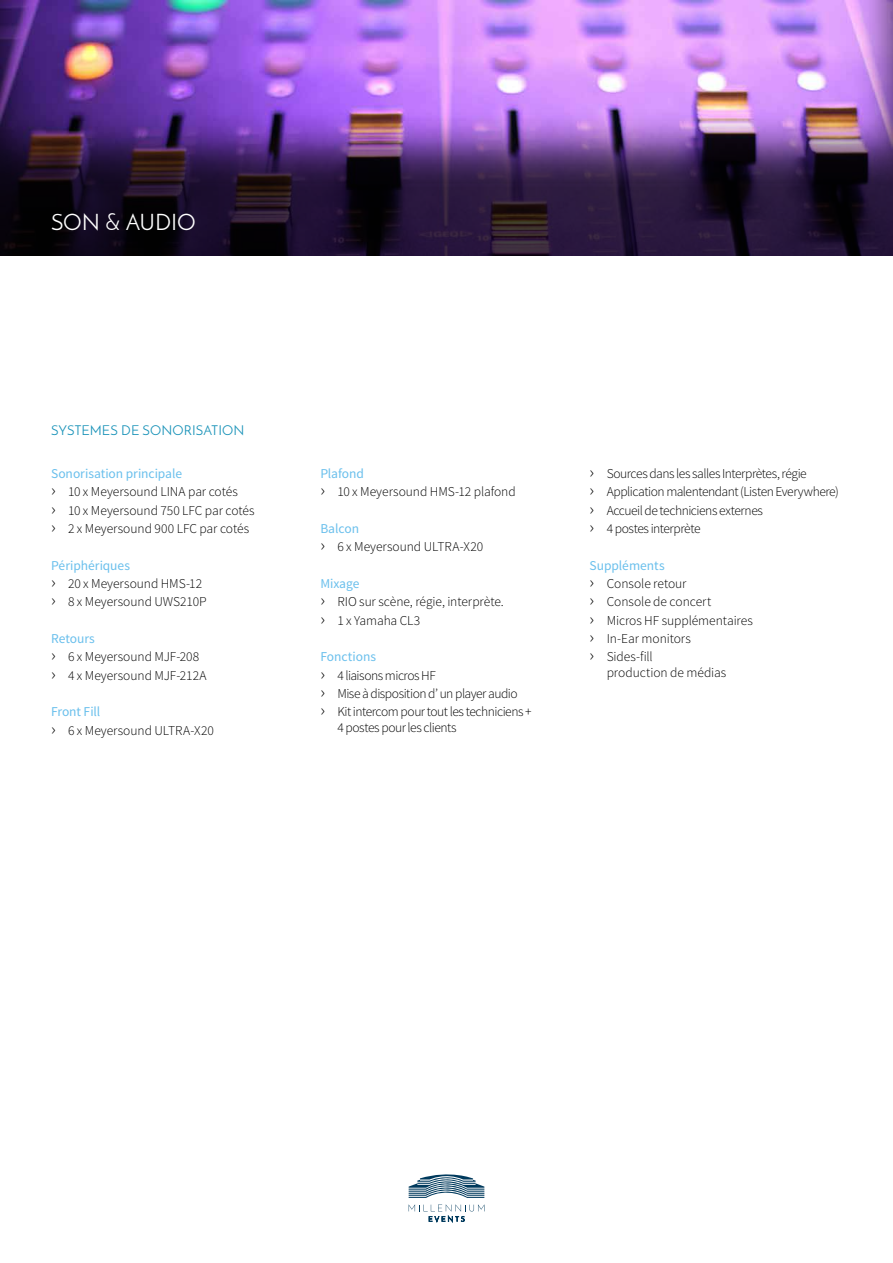
<style>
.page{position:relative;width:893px;height:1263px;background:#fff}
.page>*{position:absolute;margin:0;border:0;box-sizing:border-box;transform-origin:0 0}
.t1{font:22.5px "Josefin Sans";letter-spacing:-.005em;color:#fff}
.t2{font:300 13.5px/18.3px "Source Sans Pro";letter-spacing:-.01em;color:#000}
.t3{font:300 13.5px/18.3px "Source Sans Pro";letter-spacing:-.035em;color:#000}
.t4{font:13.5px "Josefin Sans";letter-spacing:.005em;color:#1892b8}
.s1{font-weight:400;color:#69bfec}
.s2{font-size:18px}
</style>
<div class="page">
<div style="left:0;top:0;width:893px;height:256px;background:#000;opacity:.75"></div>
<svg style="left:409px;top:1174px;width:75px;height:24px"></svg>
<svg style="left:409px;top:1204px;width:75px;height:18px"></svg>
<h1 class="t1" style="left:51px;top:208px;width:146px">SON &amp; AUDIO</h1>
<p class="t4" style="left:51px;top:422px;width:195px">SYSTEMES DE SONORISATION</p>
<p class="t2" style="left:51px;top:464px;width:205px"><span class="s1">Sonorisation principale<br></span><span class="s2">›</span> 10 x Meyersound LINA par cotés<br><span class="s2">›</span> 10 x Meyersound 750 LFC par cotés <span class="s2">›</span> 2 x Meyersound 900 LFC par cotés</p>
<p class="t2" style="left:51px;top:556px;width:157px"><span class="s1">Périphériques<br></span><span class="s2">›</span> 20 x Meyersound HMS-12 <span class="s2">›</span> 8 x Meyersound UWS210P</p>
<p class="t2" style="left:51px;top:629px;width:157px"><span class="s1">Retours<br></span><span class="s2">›</span> 6 x Meyersound MJF-208 <span class="s2">›</span> 4 x Meyersound MJF-212A</p>
<p class="t2" style="left:51px;top:703px;width:164px"><span class="s1">Front Fill<br></span><span class="s2">›</span> 6 x Meyersound ULTRA-X20</p>
<p class="t2" style="left:320px;top:464px;width:197px"><span class="s1">Plafond<br></span><span class="s2">›</span> 10 x Meyersound HMS-12 plafond</p>
<p class="t2" style="left:320px;top:519px;width:164px"><span class="s1">Balcon<br></span><span class="s2">›</span> 6 x Meyersound ULTRA-X20</p>
<p class="t2" style="left:320px;top:574px;width:185px"><span class="s1">Mixage<br></span><span class="s2">›</span> RIO sur scène, régie, interprète. <span class="s2">›</span> 1 x Yamaha CL3</p>
<p class="t3" style="left:320px;top:648px;width:213px"><span class="s1">Fonctions<br></span><span class="s2">›</span> 4 liaisons micros HF<br><span class="s2">›</span> Mise à disposition d’ un player audio<br><span class="s2">›</span> Kit intercom pour tout les techniciens +</p>
<p class="t3" style="left:337px;top:719px;width:121px">4 postes pour les clients</p>
<p class="t3" style="left:590px;top:464px;width:251px"><span class="s2">›</span> Sources dans les salles Interprètes, régie<br><span class="s2">›</span> Application malentendant (Listen Everywhere) <span class="s2">›</span> Accueil de techniciens externes<br><span class="s2">›</span> 4 postes interprète</p>
<p class="t2" style="left:590px;top:556px;width:165px"><span class="s1">Suppléments<br></span><span class="s2">›</span> Console retour<br><span class="s2">›</span> Console de concert<br><span class="s2">›</span> Micros HF supplémentaires <span class="s2">›</span> In-Ear monitors<br><span class="s2">›</span> Sides-fill</p>
<p class="t2" style="left:607px;top:664px;width:121px">production de médias</p>
</div>
